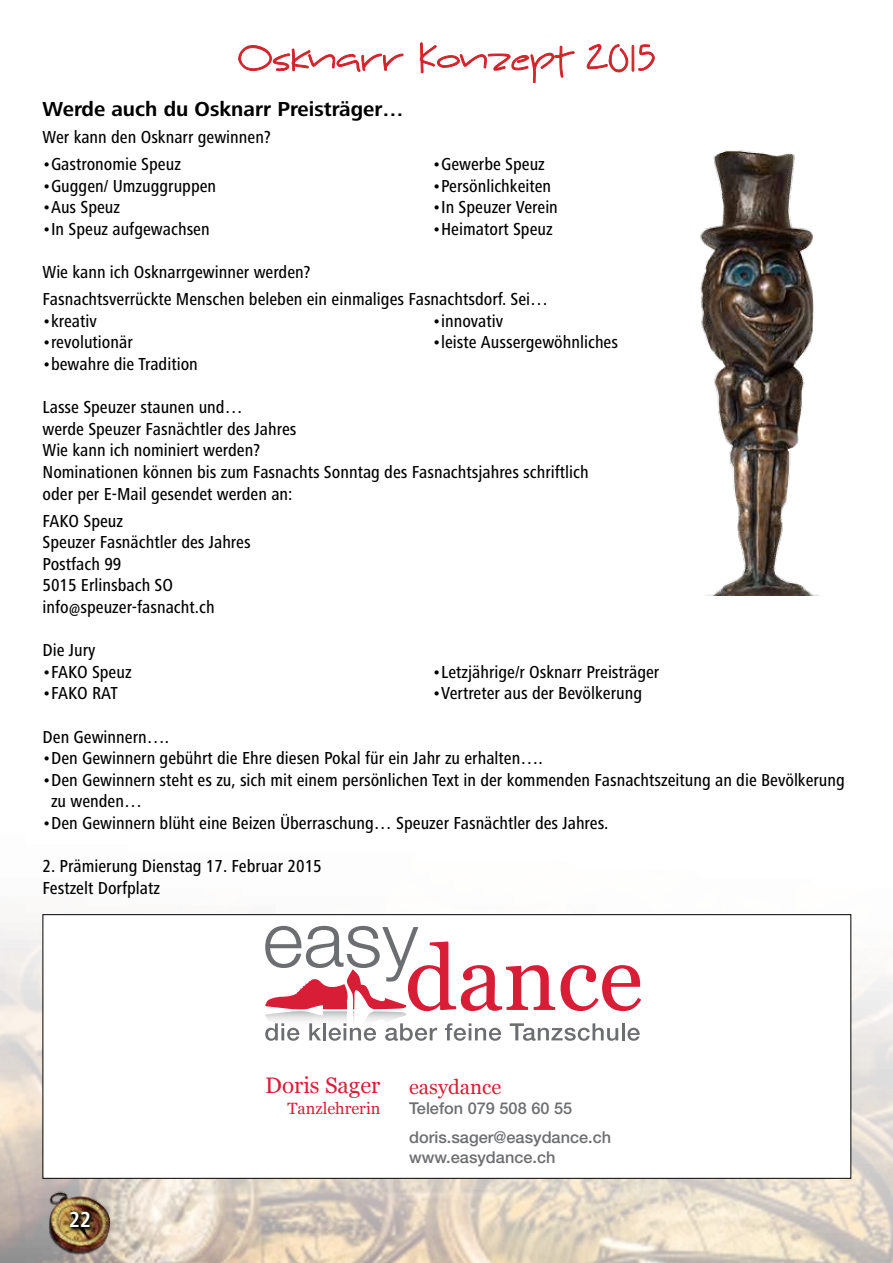
<style>
.page{position:relative;width:893px;height:1263px;background:#fff}
.page>*{position:absolute;margin:0;border:0;box-sizing:border-box;transform-origin:0 0}
.t1{font:22.5px "Georgia";color:#d81e37}
.t2{font:700 condensed 22.5px "Frutiger Next LT";color:#fff}
.t3{font:700 21px "Frutiger Next LT";color:#000}
.t4{font:20.4px "Georgia";color:#d81e37}
.t5{font:500 condensed 18px/21.6px "Frutiger Next LT";color:#000}
.t6{font:500 16.35px/28.5px "Helvetica Neue LT Std";color:#6d6e71}
.t7{font:16.35px "Georgia";color:#d81e37}
</style>
<div class="page">
<img style="left:0;top:595px;width:893px;height:668px">
<svg style="left:238px;top:42px;width:417px;height:41px"></svg>
<div style="left:43px;top:915px;width:808px;height:263px;background:#fff"></div>
<svg style="left:265px;top:926px;width:376px;height:115px"></svg>
<img style="left:36px;top:1183px;width:84px;height:75px">
<svg style="left:67px;top:1208px;width:29px;height:25px"></svg>
<img style="left:700px;top:150px;width:119px;height:445px">
<p class="t3" style="left:43px;top:97px;width:363px">Werde auch du Osknarr Preisträger…</p>
<p class="t5" style="left:43px;top:126px;width:230px">Wer kann den Osknarr gewinnen?</p>
<p class="t5" style="left:43px;top:153px;width:140px">•Gastronomie Speuz</p>
<p class="t5" style="left:433px;top:153px;width:114px">•Gewerbe Speuz</p>
<p class="t5" style="left:43px;top:175px;width:175px">•Guggen/ Umzuggruppen</p>
<p class="t5" style="left:433px;top:175px;width:120px">•Persönlichkeiten</p>
<p class="t5" style="left:43px;top:197px;width:79px">•Aus Speuz</p>
<p class="t5" style="left:433px;top:197px;width:127px">•In Speuzer Verein</p>
<p class="t5" style="left:43px;top:218px;width:169px">•In Speuz aufgewachsen</p>
<p class="t5" style="left:433px;top:218px;width:122px">•Heimatort Speuz</p>
<p class="t5" style="left:43px;top:259px;width:507px;line-height:27px">Wie kann ich Osknarrgewinner werden?<br>Fasnachtsverrückte Menschen beleben ein einmaliges Fasnachtsdorf. Sei…</p>
<p class="t5" style="left:43px;top:310px;width:56px">•kreativ</p>
<p class="t5" style="left:433px;top:310px;width:72px">•innovativ</p>
<p class="t5" style="left:43px;top:332px;width:92px">•revolutionär</p>
<p class="t5" style="left:433px;top:332px;width:187px">•leiste Aussergewöhnliches</p>
<p class="t5" style="left:43px;top:353px;width:157px">•bewahre die Tradition</p>
<p class="t5" style="left:43px;top:396px;width:548px">Lasse Speuzer staunen und…<br>werde Speuzer Fasnächtler des Jahres<br>Wie kann ich nominiert werden?<br>Nominationen können bis zum Fasnachts Sonntag des Fasnachtsjahres schriftlich oder per E-Mail gesendet werden an:</p>
<p class="t5" style="left:43px;top:510px;width:210px">FAKO Speuz<br>Speuzer Fasnächtler des Jahres<br>Postfach 99<br>5015 Erlinsbach SO info@speuzer-fasnacht.ch</p>
<p class="t5" style="left:43px;top:639px;width:54px">Die Jury</p>
<p class="t5" style="left:43px;top:661px;width:91px">•FAKO Speuz</p>
<p class="t5" style="left:433px;top:661px;width:228px">•Letzjährige/r Osknarr Preisträger</p>
<p class="t5" style="left:43px;top:683px;width:77px">•FAKO RAT</p>
<p class="t5" style="left:433px;top:683px;width:211px">•Vertreter aus der Bevölkerung</p>
<p class="t5" style="left:43px;top:726px;width:128px">Den Gewinnern….</p>
<p class="t5" style="left:43px;top:747px;width:502px">•Den Gewinnern gebührt die Ehre diesen Pokal für ein Jahr zu erhalten….</p>
<p class="t5" style="left:51px;top:769px;width:795px;text-indent:-9px">•Den Gewinnern steht es zu, sich mit einem persönlichen Text in der kommenden Fasnachtszeitung an die Bevölkerung zu wenden…</p>
<p class="t5" style="left:43px;top:812px;width:568px">•Den Gewinnern blüht eine Beizen Überraschung… Speuzer Fasnächtler des Jahres.</p>
<p class="t5" style="left:43px;top:855px;width:281px">2. Prämierung Dienstag 17. Februar 2015<br>Festzelt Dorfplatz</p>
<p class="t2" style="left:69px;top:1206px;width:23px">22</p>
<p class="t1" style="left:265px;top:1072px;width:117px">Doris Sager</p>
<p class="t7" style="left:287px;top:1098px;width:94px">Tanzlehrerin</p>
<p class="t4" style="left:409px;top:1074px;width:94px">easydance</p>
<p class="t6" style="left:409px;top:1094px;width:204px">Telefon 079 508 60 55 doris.sager@easydance.ch</p>
<p class="t6" style="left:409px;top:1143px;width:148px">www.easydance.ch</p>
</div>
